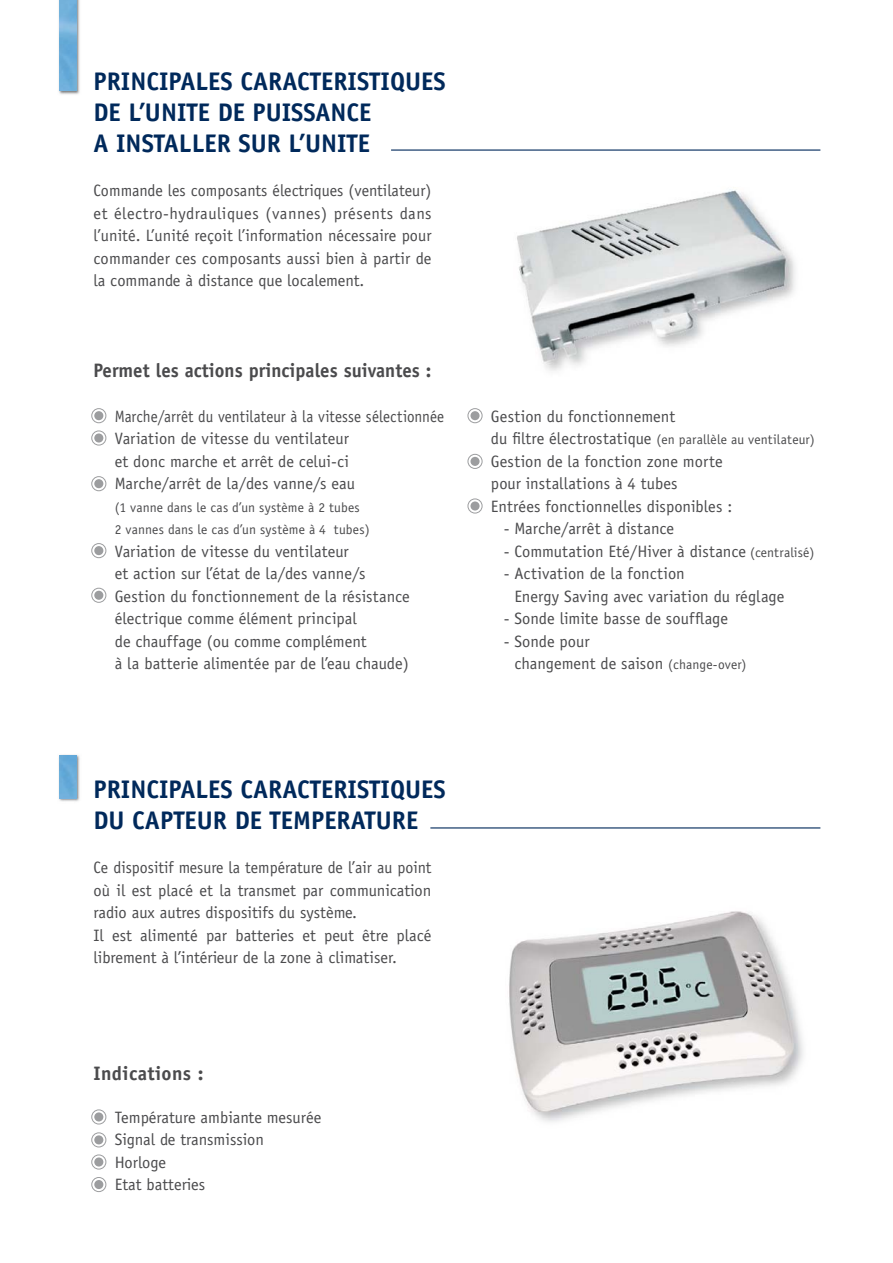
<style>
.page{position:relative;width:893px;height:1263px;background:#fff}
.page>*{position:absolute;margin:0;border:0;box-sizing:border-box;transform-origin:0 0}
.t1{font:700 25.5px/30.6px "Officina Sans";color:#00295b}
.t2{font:700 19.5px "Officina Sans";color:#4b4b4d}
.t3{font:700 19.5px "Officina Sans";letter-spacing:.02em;color:#4b4b4d}
.t4{font:16.5px/22.5px "Officina Sans";color:#4b4b4d}
.t5{font:16.5px/22.5px "Officina Sans";color:#4b4b4d;scale:.92 1}
.t6{font:13.5px/22.5px "Officina Sans";letter-spacing:.015em;color:#4b4b4d}
.s1{font-size:16.5px}
.s2{font-size:13.5px}
</style>
<div class="page">
<img style="left:509px;top:911px;width:289px;height:208px">
<img style="left:517px;top:189px;width:276px;height:182px">
<img style="left:58px;top:0;width:22px;height:95px">
<svg style="left:76px;top:0;width:1px;height:91px"></svg>
<img style="left:59px;top:0;width:17px;height:91px">
<img style="left:58px;top:754px;width:22px;height:48px">
<div style="left:60px;top:756px;width:17px;height:42px;background:#6cadda"></div>
<img style="left:59px;top:756px;width:17px;height:42px">
<div style="left:94px;top:411px;width:9px;height:9px;background:#9c9d9f;border-radius:50%"></div>
<div style="left:91px;top:408px;width:15px;height:15px;border:1px solid #9c9d9f;border-radius:50%"></div>
<div style="left:94px;top:433px;width:9px;height:10px;background:#9c9d9f;border-radius:50%"></div>
<div style="left:91px;top:431px;width:15px;height:14px;border:1px solid #9c9d9f;border-radius:50%"></div>
<div style="left:94px;top:546px;width:9px;height:9px;background:#9c9d9f;border-radius:50%"></div>
<div style="left:91px;top:543px;width:15px;height:15px;border:1px solid #9c9d9f;border-radius:50%"></div>
<div style="left:94px;top:591px;width:9px;height:9px;background:#9c9d9f;border-radius:50%"></div>
<div style="left:91px;top:588px;width:15px;height:15px;border:1px solid #9c9d9f;border-radius:50%"></div>
<div style="left:94px;top:479px;width:9px;height:9px;background:#9c9d9f;border-radius:50%"></div>
<div style="left:91px;top:476px;width:15px;height:15px;border:1px solid #9c9d9f;border-radius:50%"></div>
<div style="left:470px;top:411px;width:9px;height:9px;background:#9c9d9f;border-radius:50%"></div>
<div style="left:468px;top:408px;width:14px;height:15px;border:1px solid #9c9d9f;border-radius:50%"></div>
<div style="left:470px;top:457px;width:9px;height:9px;background:#9c9d9f;border-radius:50%"></div>
<div style="left:468px;top:454px;width:14px;height:15px;border:1px solid #9c9d9f;border-radius:50%"></div>
<div style="left:94px;top:1112px;width:9px;height:10px;background:#9c9d9f;border-radius:50%"></div>
<div style="left:91px;top:1110px;width:15px;height:14px;border:1px solid #9c9d9f;border-radius:50%"></div>
<div style="left:94px;top:1180px;width:9px;height:9px;background:#9c9d9f;border-radius:50%"></div>
<div style="left:91px;top:1177px;width:15px;height:15px;border:1px solid #9c9d9f;border-radius:50%"></div>
<div style="left:94px;top:1157px;width:9px;height:10px;background:#9c9d9f;border-radius:50%"></div>
<div style="left:91px;top:1155px;width:15px;height:14px;border:1px solid #9c9d9f;border-radius:50%"></div>
<div style="left:94px;top:1135px;width:9px;height:9px;background:#9c9d9f;border-radius:50%"></div>
<div style="left:91px;top:1132px;width:15px;height:15px;border:1px solid #9c9d9f;border-radius:50%"></div>
<hr style="left:430px;top:827px;width:390px;height:2px;background:#00295b">
<div style="left:470px;top:501px;width:9px;height:10px;background:#9c9d9f;border-radius:50%"></div>
<div style="left:468px;top:499px;width:14px;height:14px;border:1px solid #9c9d9f;border-radius:50%"></div>
<hr style="left:391px;top:150px;width:429px;height:1px;background:#00295b">
<h1 class="t1" style="left:94px;top:69px;width:354px">PRINCIPALES CARACTERISTIQUES<br>DE L’UNITE DE PUISSANCE<br>A INSTALLER SUR L’UNITE</h1>
<p class="t4" style="left:94px;top:181px;width:340px;text-align:justify">Commande les composants électriques (ventilateur) et électro-hydrauliques (vannes) présents dans l’unité. L’unité reçoit l’information nécessaire pour commander ces composants aussi bien à partir de la commande à distance que localement.</p>
<p class="t2" style="left:94px;top:363px;width:339px">Permet les actions principales suivantes :</p>
<p class="t5" style="left:115px;top:406px;width:360px">Marche/arrêt du ventilateur à la vitesse sélectionnée Variation de vitesse du ventilateur<br>et donc marche et arrêt de celui-ci<br>Marche/arrêt de la/des vanne/s eau</p>
<p class="t6" style="left:115px;top:497px;width:256px">(1 vanne dans le cas d’un système à 2 tubes<br>2 vannes dans le cas d’un système à 4 tubes)</p>
<p class="t4" style="left:115px;top:541px;width:297px">Variation de vitesse du ventilateur<br>et action sur l’état de la/des vanne/s Gestion du fonctionnement de la résistance électrique comme élément principal<br>de chauffage (ou comme complément<br>à la batterie alimentée par de l’eau chaude)</p>
<h1 class="t1" style="left:94px;top:776px;width:354px">PRINCIPALES CARACTERISTIQUES<br>DU CAPTEUR DE TEMPERATURE</h1>
<p class="t4" style="left:94px;top:858px;width:339px">Ce dispositif mesure la température de l’air au point où il est placé et la transmet par communication radio aux autres dispositifs du système.<br>Il est alimenté par batteries et peut être placé librement à l’intérieur de la zone à climatiser.</p>
<p class="t3" style="left:94px;top:1066px;width:112px">Indications :</p>
<p class="t4" style="left:115px;top:1107px;width:208px">Température ambiante mesurée<br>Signal de transmission<br>Horloge<br>Etat batteries</p>
<p class="t4" style="left:491px;top:406px;width:186px">Gestion du fonctionnement</p>
<p class="t6" style="left:491px;top:429px;width:325px"><span class="s1">du filtre électrostatique</span> (en parallèle au ventilateur)</p>
<p class="t4" style="left:491px;top:451px;width:243px">Gestion de la fonction zone morte pour installations à 4 tubes<br>Entrées fonctionnelles disponibles :</p>
<p class="t4" style="left:504px;top:519px;width:172px">- Marche/arrêt à distance</p>
<p class="t4" style="left:504px;top:541px;width:312px">- Commutation Eté/Hiver à distance <span class="s2">(centralisé)</span></p>
<p class="t4" style="left:514px;top:564px;width:272px;text-indent:-11px">- Activation de la fonction<br>Energy Saving avec variation du réglage</p>
<p class="t4" style="left:504px;top:609px;width:226px">- Sonde limite basse de soufflage</p>
<p class="t4" style="left:514px;top:631px;width:233px;text-indent:-11px">- Sonde pour<br>changement de saison <span class="s2">(change-over)</span></p>
</div>
